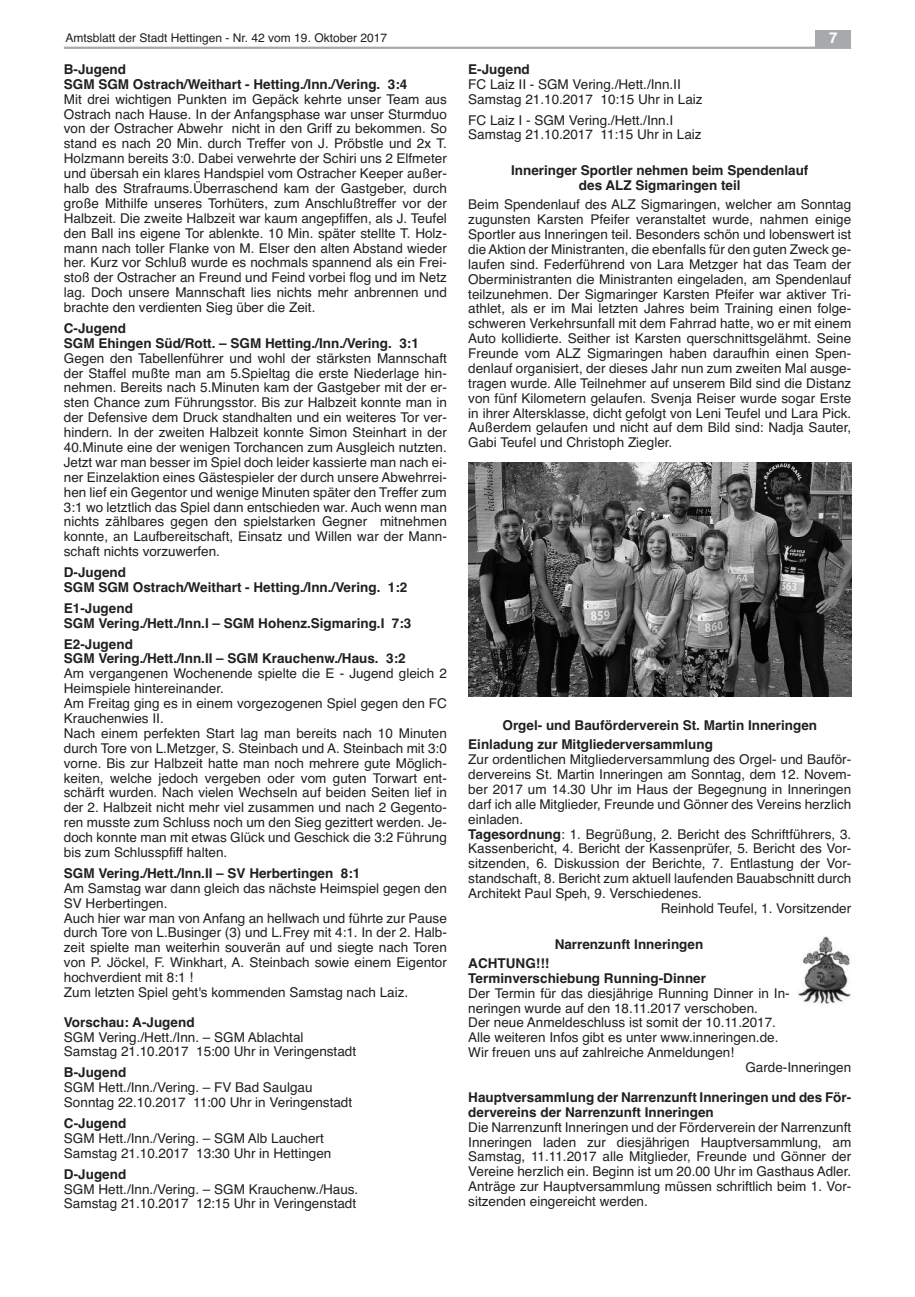
<style>
.page{position:relative;width:915px;height:1297px;background:#fff}
.page>*{position:absolute;margin:0;border:0;box-sizing:border-box;transform-origin:0 0}
.t1{font:700 15px "Helvetica";color:#fff}
.t2{font:13.5px/14.9px "Helvetica";color:#231f20}
.t3{font:700 13.5px/14.9px "Helvetica";color:#231f20}
.t4{font:12px "Helvetica";color:#231f20}
.s1{font-weight:700}
</style>
<div class="page">
<img style="left:468px;top:462px;width:382px;height:234px">
<img style="left:798px;top:936px;width:53px;height:68px">
<hr style="left:64px;top:47px;width:786px;height:2px;background:#a8a9ad">
<div style="left:815px;top:30px;width:35px;height:17px;background:#a8a9ad"></div>
<p class="t4" style="left:65px;top:31px;width:323px">Amtsblatt der Stadt Hettingen - Nr. 42 vom 19. Oktober 2017</p>
<p class="t1" style="left:829px;top:29px;width:10px">7</p>
<p class="t3" style="left:64px;top:62px;width:345px">B-Jugend<br>SGM SGM Ostrach/Weithart - Hetting./Inn./Vering. 3:4</p>
<p class="t2" style="left:64px;top:92px;width:384px;text-align:justify">Mit drei wichtigen Punkten im Gepäck kehrte unser Team aus Ostrach nach Hause. In der Anfangsphase war unser Sturmduo von der Ostracher Abwehr nicht in den Griff zu bekommen. So stand es nach 20 Min. durch Treffer von J. Pröbstle und 2x T.<br>Holzmann bereits 3:0. Dabei verwehrte der Schiri uns 2 Elfmeter und übersah ein klares Handspiel vom Ostracher Keeper außer&shy;halb des Strafraums.Überraschend kam der Gastgeber, durch große Mithilfe unseres Torhüters, zum Anschlußtreffer vor der Halbzeit. Die zweite Halbzeit war kaum angepfiffen, als J. Teufel den Ball ins eigene Tor ablenkte. 10 Min. später stellte T. Holz&shy;mann nach toller Flanke von M. Elser den alten Abstand wieder her. Kurz vor Schluß wurde es nochmals spannend als ein Frei&shy;stoß der Ostracher an Freund und Feind vorbei flog und im Netz lag. Doch unsere Mannschaft lies nichts mehr anbrennen und brachte den verdienten Sieg über die Zeit.</p>
<p class="t3" style="left:64px;top:321px;width:356px">c-Jugend<br>SGM Ehingen Süd/Rott. – SGM Hetting./Inn./Vering. 3:1</p>
<p class="t2" style="left:64px;top:351px;width:384px;text-align:justify">Gegen den Tabellenführer und wohl der stärksten Mannschaft der Staffel mußte man am 5.Spieltag die erste Niederlage hin&shy;nehmen. Bereits nach 5.Minuten kam der Gastgeber mit der er&shy;sten Chance zum Führungsstor. Bis zur Halbzeit konnte man in der Defensive dem Druck standhalten und ein weiteres Tor ver&shy;hindern. In der zweiten Halbzeit konnte Simon Steinhart in der 40.Minute eine der wenigen Torchancen zum Ausgleich nutzten.<br>Jetzt war man besser im Spiel doch leider kassierte man nach ei&shy;ner Einzelaktion eines Gästespieler der durch unsere Abwehrrei&shy;hen lief ein Gegentor und wenige Minuten später den Treffer zum 3:1 wo letztlich das Spiel dann entschieden war. Auch wenn man nichts zählbares gegen den spielstarken Gegner mitnehmen konnte, an Laufbereitschaft, Einsatz und Willen war der Mann&shy;schaft nichts vorzuwerfen.</p>
<p class="t3" style="left:64px;top:565px;width:345px">D-Jugend<br>SGM SGM Ostrach/Weithart - Hetting./Inn./Vering. 1:2</p>
<p class="t3" style="left:64px;top:601px;width:349px">E1-Jugend<br>SGM Vering./Hett./Inn.I – SGM Hohenz.Sigmaring.I 7:3</p>
<p class="t3" style="left:64px;top:636px;width:343px">E2-Jugend<br>SGM Vering./Hett./Inn.II – SGM Krauchenw./Haus. 3:2</p>
<p class="t2" style="left:64px;top:666px;width:384px">Am vergangenen Wochenende spielte die E - Jugend gleich 2<br>Heimspiele hintereinander.<br>Am Freitag ging es in einem vorgezogenen Spiel gegen den FC Krauchenwies II.<br>Nach einem perfekten Start lag man bereits nach 10 Minuten durch Tore von L.Metzger, S. Steinbach und A. Steinbach mit 3:0 vorne. Bis zur Halbzeit hatte man noch mehrere gute Möglich&shy;keiten, welche jedoch vergeben oder vom guten Torwart ent&shy;schärft wurden. Nach vielen Wechseln auf beiden Seiten lief in der 2. Halbzeit nicht mehr viel zusammen und nach 2 Gegento&shy;ren musste zum Schluss noch um den Sieg gezittert werden. Je&shy;doch konnte man mit etwas Glück und Geschick die 3:2 Führung bis zum Schlusspfiff halten.</p>
<p class="t3" style="left:64px;top:866px;width:298px">SGM Vering./Hett./Inn.II – SV Herbertingen 8:1</p>
<p class="t2" style="left:64px;top:881px;width:384px">Am Samstag war dann gleich das nächste Heimspiel gegen den SV Herbertingen.<br>Auch hier war man von Anfang an hellwach und führte zur Pause durch Tore von L.Businger (3) und L.Frey mit 4:1. In der 2. Halb&shy;zeit spielte man weiterhin souverän auf und siegte nach Toren von P. Jöckel, F. Winkhart, A. Steinbach sowie einem Eigentor hochverdient mit 8:1 !<br>Zum letzten Spiel geht's kommenden Samstag nach Laiz.</p>
<p class="t3" style="left:64px;top:1015px;width:132px">Vorschau: A-Jugend</p>
<p class="t2" style="left:64px;top:1029px;width:293px">SGM Vering./Hett./Inn. – SGM Ablachtal<br>Samstag 21.10.2017 15:00 Uhr in Veringenstadt</p>
<p class="t3" style="left:64px;top:1065px;width:64px">B-Jugend</p>
<p class="t2" style="left:64px;top:1080px;width:289px">SGM Hett./Inn./Vering. – FV Bad Saulgau<br>Sonntag 22.10.2017 11:00 Uhr in Veringenstadt</p>
<p class="t3" style="left:64px;top:1116px;width:64px">c-Jugend</p>
<p class="t2" style="left:64px;top:1131px;width:269px">SGM Hett./Inn./Vering. – SGM Alb Lauchert<br>Samstag 21.10.2017 13:30 Uhr in Hettingen</p>
<p class="t3" style="left:64px;top:1166px;width:64px">D-Jugend</p>
<p class="t2" style="left:64px;top:1181px;width:296px">SGM Hett./Inn./Vering. – SGM Krauchenw./Haus.<br>Samstag 21.10.2017 12:15 Uhr in Veringenstadt</p>
<p class="t3" style="left:468px;top:62px;width:63px">E-Jugend</p>
<p class="t2" style="left:468px;top:77px;width:236px">FC Laiz II - SGM Vering./Hett./Inn.II<br>Samstag 21.10.2017 10:15 Uhr in Laiz</p>
<p class="t2" style="left:468px;top:112px;width:235px">FC Laiz I - SGM Vering./Hett./Inn.I<br>Samstag 21.10.2017 11:15 Uhr in Laiz</p>
<p class="t3" style="left:511px;top:163px;width:299px;text-align:center">Inneringer Sportler nehmen beim Spendenlauf des ALZ Sigmaringen teil</p>
<p class="t2" style="left:468px;top:197px;width:384px;text-align:justify">Beim Spendenlauf des ALZ Sigmaringen, welcher am Sonntag zugunsten Karsten Pfeifer veranstaltet wurde, nahmen einige Sportler aus Inneringen teil. Besonders schön und lobenswert ist die Aktion der Ministranten, die ebenfalls für den guten Zweck ge&shy;laufen sind. Federführend von Lara Metzger hat das Team der Oberministranten die Ministranten eingeladen, am Spendenlauf teilzunehmen. Der Sigmaringer Karsten Pfeifer war aktiver Tri&shy;athlet, als er im Mai letzten Jahres beim Training einen folge&shy;schweren Verkehrsunfall mit dem Fahrrad hatte, wo er mit einem Auto kollidierte. Seither ist Karsten querschnittsgelähmt. Seine Freunde vom ALZ Sigmaringen haben daraufhin einen Spen&shy;denlauf organisiert, der dieses Jahr nun zum zweiten Mal ausge&shy;tragen wurde. Alle Teilnehmer auf unserem Bild sind die Distanz von fünf Kilometern gelaufen. Svenja Reiser wurde sogar Erste in ihrer Altersklasse, dicht gefolgt von Leni Teufel und Lara Pick.<br>Außerdem gelaufen und nicht auf dem Bild sind: Nadja Sauter, Gabi Teufel und Christoph Ziegler.</p>
<p class="t3" style="left:468px;top:716px;width:350px;line-height:19.2px;text-indent:34px">Orgel- und Bauförderverein St. Martin Inneringen<br>Einladung zur Mitgliederversammlung</p>
<p class="t2" style="left:468px;top:752px;width:384px">Zur ordentlichen Mitgliederversammlung des Orgel- und Bauför-</p>
<p class="t2" style="left:468px;top:767px;width:384px">dervereins St. Martin Inneringen am Sonntag, dem 12. Novem-</p>
<p class="t2" style="left:468px;top:782px;width:384px">ber 2017 um 14.30 Uhr im Haus der Begegnung in Inneringen</p>
<p class="t2" style="left:468px;top:797px;width:384px">darf ich alle Mitglieder, Freunde und Gönner des Vereins herzlich</p>
<p class="t2" style="left:468px;top:812px;width:56px">einladen.</p>
<p class="t2" style="left:468px;top:826px;width:384px"><span class="s1">Tagesordnung</span>: 1. Begrüßung, 2. Bericht des Schriftführers, 3.</p>
<p class="t2" style="left:468px;top:841px;width:384px">Kassenbericht, 4. Bericht der Kassenprüfer, 5. Bericht des Vor-</p>
<p class="t2" style="left:468px;top:856px;width:384px">sitzenden, 6. Diskussion der Berichte, 7. Entlastung der Vor-</p>
<p class="t2" style="left:468px;top:871px;width:384px">standschaft, 8. Bericht zum aktuell laufenden Bauabschnitt durch</p>
<p class="t2" style="left:468px;top:886px;width:235px">Architekt Paul Speh, 9. Verschiedenes.</p>
<p class="t2" style="left:660px;top:901px;width:192px">Reinhold Teufel, 1. Vorsitzender</p>
<p class="t3" style="left:554px;top:937px;width:150px">Narrenzunft Inneringen</p>
<p class="t3" style="left:468px;top:956px;width:239px">AcHTuNG!!!<br>Terminverschiebung Running-Dinner</p>
<p class="t2" style="left:468px;top:985px;width:323px">Der Termin für das diesjährige Running Dinner in In-</p>
<p class="t2" style="left:468px;top:1000px;width:291px">neringen wurde auf den 18.11.2017 verschoben.</p>
<p class="t2" style="left:468px;top:1015px;width:309px">Der neue Anmeldeschluss ist somit der 10.11.2017.</p>
<p class="t2" style="left:468px;top:1030px;width:311px">Alle weiteren Infos gibt es unter www.inneringen.de.</p>
<p class="t2" style="left:468px;top:1045px;width:267px">Wir freuen uns auf zahlreiche Anmeldungen!</p>
<p class="t2" style="left:745px;top:1060px;width:107px">Garde-Inneringen</p>
<p class="t3" style="left:468px;top:1090px;width:384px">Hauptversammlung der Narrenzunft Inneringen und des för&shy;dervereins der Narrenzunft Inneringen</p>
<p class="t2" style="left:468px;top:1119px;width:384px;text-align:justify">Die Narrenzunft Inneringen und der Förderverein der Narrenzunft Inneringen laden zur diesjährigen Hauptversammlung, am Samstag, 11.11.2017 alle Mitglieder, Freunde und Gönner der Vereine herzlich ein. Beginn ist um 20.00 Uhr im Gasthaus Adler.<br>Anträge zur Hauptversammlung müssen schriftlich beim 1. Vor&shy;sitzenden eingereicht werden.</p>
</div>
